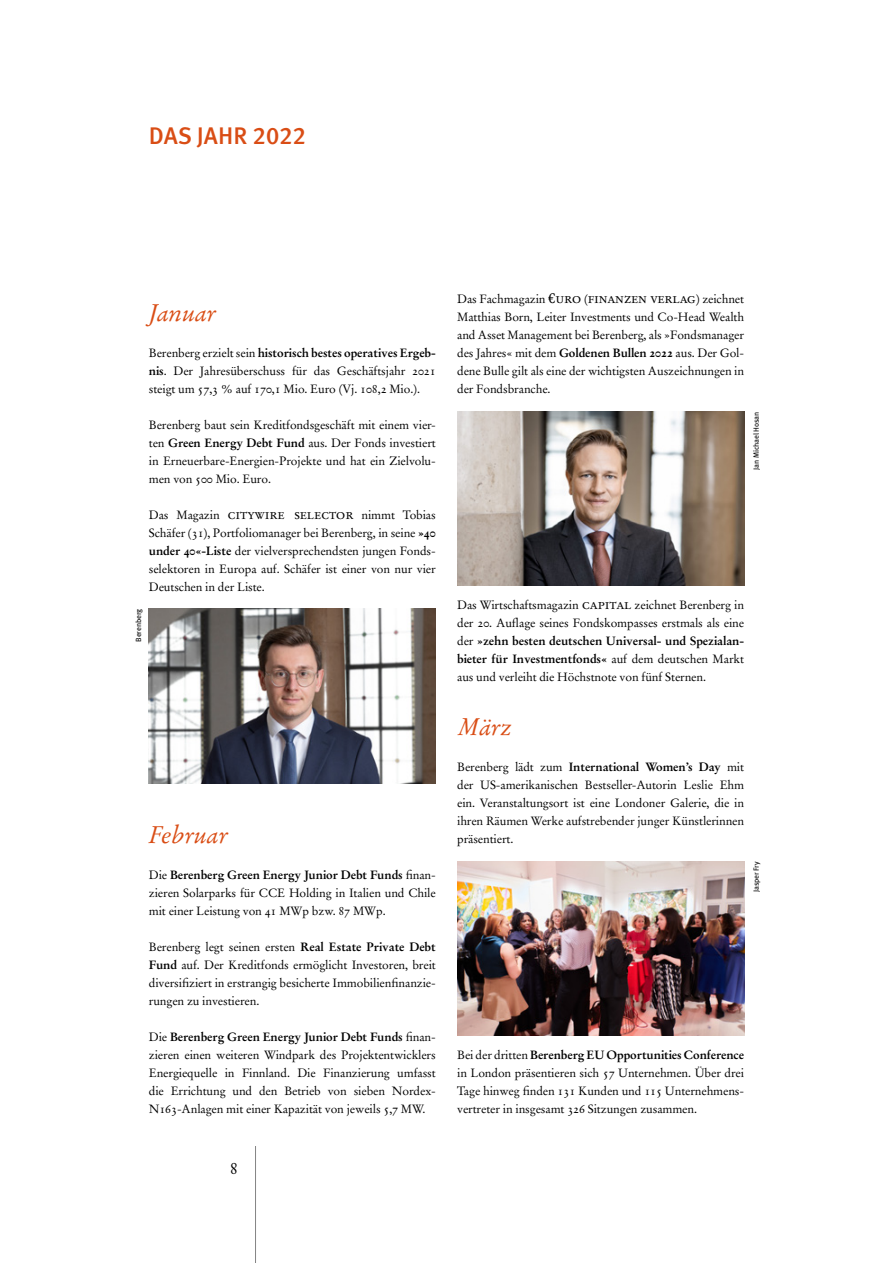
<style>
.page{position:relative;width:893px;height:1263px;background:#fff}
.page>*{position:absolute;margin:0;border:0;box-sizing:border-box;transform-origin:0 0}
.t1{font:italic 24px "Stempel Garamond LT Pro";letter-spacing:-.01em;color:#d94d15}
.t2{font:500 24px "Meta Pro";letter-spacing:-.005em;color:#d94d15}
.t3{font:16.5px "Stempel Garamond LT Std";color:#000}
.t4{font:12px/18px "Stempel Garamond LT Std";letter-spacing:-.01em;color:#000;text-align:justify}
.t5{font:700 12px/18px "Stempel Garamond LT Pro";letter-spacing:-.01em;color:#000}
.t6{font:7.5px "Meta Pro";letter-spacing:-.01em;color:#000}
.s1{font-family:"Stempel Garamond LT Std";font-weight:400}
.s2{font-family:"Stempel Garamond LT Pro";font-weight:700}
.s3{font-size:14.55px}
.s4{font-family:"Stempel Garamond LT Pro"}
.s5{font-weight:400}
</style>
<div class="page">
<hr style="left:255px;top:1146px;width:1px;height:117px;background:#878787">
<img style="left:457px;top:411px;width:287px;height:174px">
<img style="left:149px;top:609px;width:287px;height:174px">
<img style="left:457px;top:861px;width:287px;height:174px">
<h1 class="t2" style="left:149px;top:117px;width:159px">DAS JAHR 2022</h1>
<h1 class="t1" style="left:149px;top:298px;width:69px">Januar</h1>
<p class="t5" style="left:149px;top:344px;width:289px"><span class="s1">Berenberg erzielt sein</span> historisch bestes operatives Ergeb-</p>
<p class="t4" style="left:149px;top:362px;width:289px"><span class="s2">nis</span>. Der Jahresüberschuss für das Geschäftsjahr 2021 steigt um 57,3 % auf 170,1 Mio. Euro (Vj. 108,2 Mio.).</p>
<p class="t4" style="left:149px;top:416px;width:289px">Berenberg baut sein Kreditfondsgeschäft mit einem vier&shy;ten <span class="s2">Green Energy Debt Fund</span> aus. Der Fonds investiert in Erneuerbare-Energien-Projekte und hat ein Zielvolu&shy;men von 500 Mio. Euro.</p>
<p class="t4" style="left:149px;top:506px;width:289px">Das Magazin <span class="s3">Citywire Selector</span> nimmt Tobias Schäfer (31), Portfoliomanager bei Berenberg, in seine <span class="s2">»40 under 40«-Liste</span> der vielversprechendsten jungen Fonds&shy;selektoren in Europa auf. Schäfer ist einer von nur vier Deutschen in der Liste.</p>
<p class="t6" style="left:133px;top:642px;width:35px;rotate:-90deg">Berenberg</p>
<h1 class="t1" style="left:149px;top:820px;width:81px">Februar</h1>
<p class="t5" style="left:149px;top:866px;width:289px"><span class="s1">Die</span> Berenberg Green Energy Junior Debt Funds <span class="s1">finan-</span></p>
<p class="t4" style="left:149px;top:884px;width:289px">zieren Solarparks für CCE Holding in Italien und Chile mit einer Leistung von 41 MWp bzw. 87 MWp.</p>
<p class="t4" style="left:149px;top:938px;width:289px">Berenberg legt seinen ersten <span class="s2">Real Estate Private Debt Fund</span> auf. Der Kreditfonds ermöglicht Investoren, breit diversifiziert in erstrangig besicherte Immobilienfinanzie&shy;rungen zu investieren.</p>
<p class="t5" style="left:149px;top:1028px;width:289px"><span class="s1">Die</span> Berenberg Green Energy Junior Debt Funds <span class="s1">finan-</span></p>
<p class="t4" style="left:149px;top:1046px;width:289px">zieren einen weiteren Windpark des Projektentwicklers Energiequelle in Finnland. Die Finanzierung umfasst die Errichtung und den Betrieb von sieben Nordex-N163-Anlagen mit einer Kapazität von jeweils 5,7 MW.</p>
<h2 class="t3" style="left:230px;top:1158px;width:10px">8</h2>
<p class="t4" style="left:457px;top:290px;width:289px">Das Fachmagazin <span class="s3">€uro</span> (<span class="s3">Finanzen Verlag</span>) zeichnet Matthias Born, Leiter Investments und Co-Head Wealth and Asset Management bei Berenberg, als »Fondsmanager des Jahres« mit dem <span class="s2">Goldenen Bullen 2022</span> aus. Der Gol&shy;dene Bulle gilt als eine der wichtigsten Auszeichnungen in der Fondsbranche.</p>
<p class="t6" style="left:751px;top:470px;width:60px;rotate:-90deg">Jan Michael Hosan</p>
<p class="t4" style="left:457px;top:596px;width:289px">Das Wirtschaftsmagazin <span class="s3">Capital</span> zeichnet Berenberg in der 20. Auflage seines Fondskompasses erstmals als <span class="s4">eine</span></p>
<p class="t5" style="left:457px;top:632px;width:289px"><span class="s5">der</span> »zehn besten deutschen Universal- und Spezialan&shy;bieter für Investmentfonds« <span class="s1">auf dem deutschen Markt</span></p>
<p class="t4" style="left:457px;top:668px;width:250px">aus und verleiht die Höchstnote von fünf Sternen.</p>
<h1 class="t1" style="left:457px;top:712px;width:57px">März</h1>
<p class="t5" style="left:457px;top:758px;width:289px"><span class="s1">Berenberg lädt zum</span> International Women’s Day <span class="s1">mit</span></p>
<p class="t4" style="left:457px;top:776px;width:289px">der US-amerikanischen Bestseller-Autorin Leslie Ehm ein. Veranstaltungsort ist eine Londoner Galerie, die in ihren Räumen Werke aufstrebender junger Künstlerinnen präsentiert.</p>
<p class="t6" style="left:751px;top:892px;width:32px;rotate:-90deg">Jasper Fry</p>
<p class="t5" style="left:457px;top:1046px;width:289px"><span class="s1">Bei der dritten</span> Berenberg EU Opportunities Conference</p>
<p class="t4" style="left:457px;top:1064px;width:289px">in London präsentieren sich 57 Unternehmen. Über drei Tage hinweg finden 131 Kunden und 115 Unternehmens&shy;vertreter in insgesamt 326 Sitzungen zusammen.</p>
</div>
